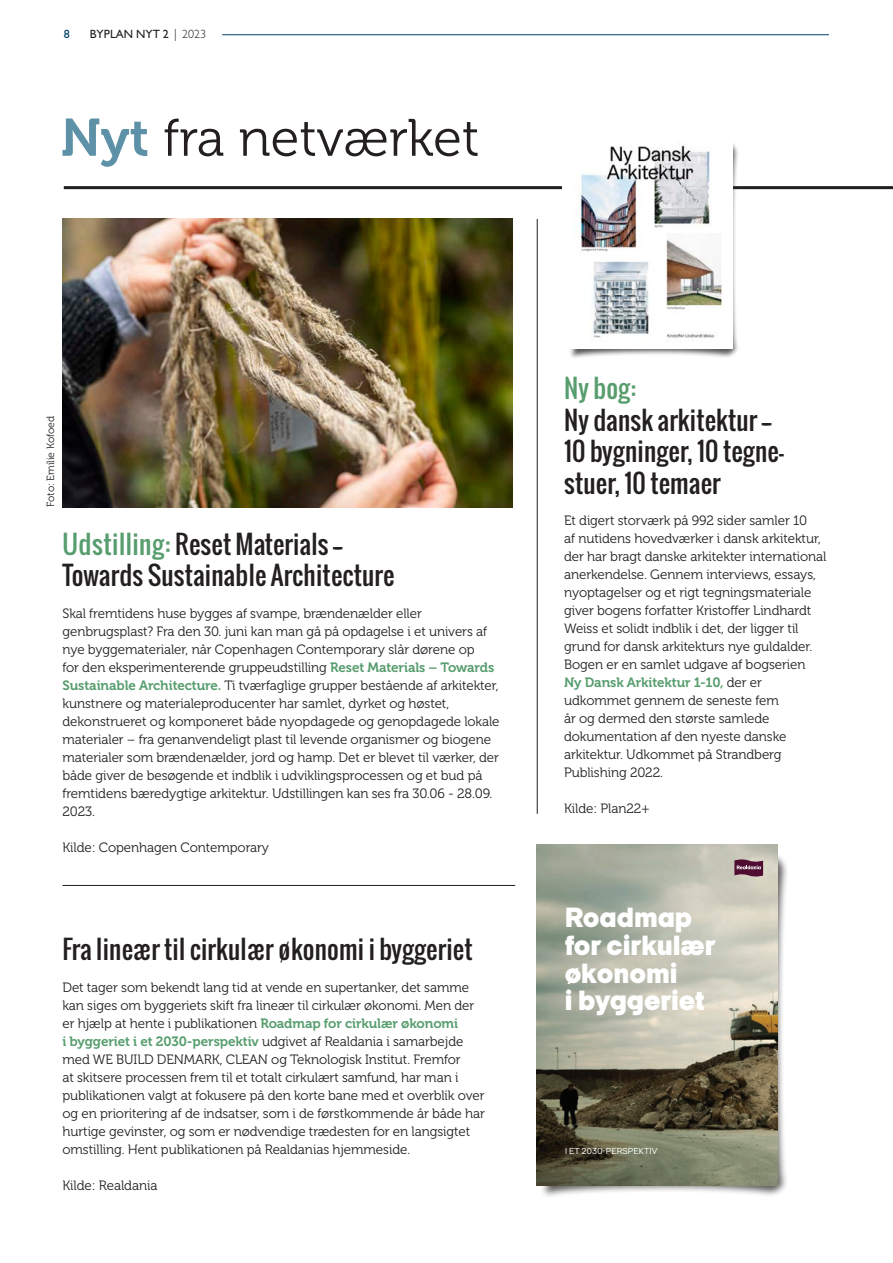
<style>
.page{position:relative;width:893px;height:1263px;background:#fff}
.page>*{position:absolute;margin:0;border:0;box-sizing:border-box;transform-origin:0 0}
.Rubrik{font:52.5px "Museo 300";letter-spacing:-.005em;color:#231f20}
.t1{font:900 28.5px/27.8px "IP Two Exp";letter-spacing:.02em;color:#fff}
.Brødtekst{font:25.5px "Oswald";letter-spacing:.01em;color:#231f20}
.Brødtekst-2{font:25.5px "Oswald";color:#579d6e}
.Brødtekst-3{font:13.5px/18px "Museo 300";letter-spacing:-.005em;color:#231f20}
.t2{font:12px "Gill Sans Std";color:#231f20}
.t3{font:12px "Gill Sans Std";color:#00416b}
.Brødtekst-4{font:10.5px "Museo 300";letter-spacing:-.005em;color:#231f20}
.t4{font:8.85px "IP Two Exp";letter-spacing:.02em;color:#fff}
.s1{font-weight:300}
.s2{font-family:"Museo 700";color:#5d91a7}
.s3{color:#579d6e}
.s4{font-family:"Museo 700";color:#579d6e}
</style>
<div class="page">
<hr style="left:64px;top:186px;width:829px;height:3px;background:#231f20">
<hr style="left:62px;top:885px;width:453px;height:1px;background:#231f20">
<img style="left:62px;top:219px;width:451px;height:288px">
<div style="left:540px;top:850px;width:250px;height:349px;background:#231f20;opacity:.75"></div>
<svg style="left:538px;top:844px;width:236px;height:354px"></svg>
<img style="left:537px;top:845px;width:241px;height:340px">
<svg style="left:734px;top:858px;width:29px;height:20px"></svg>
<div style="left:569px;top:139px;width:172px;height:220px;background:#231f20;opacity:.75"></div>
<svg style="left:569px;top:349px;width:161px;height:7px"></svg>
<img style="left:563px;top:139px;width:169px;height:210px">
<hr style="left:537px;top:219px;width:1px;height:595px;background:#231f20">
<hr style="left:222px;top:34px;width:607px;height:1px;background:#00416b">
<p class="t3" style="left:64px;top:27px;width:7px">8</p>
<p class="t2" style="left:90px;top:27px;width:118px">BYPLAN NYT 2 <span class="s1">| 2023</span></p>
<p class="Rubrik" style="left:61px;top:109px;width:420px"><span class="s2">Nyt</span> fra netværket</p>
<p class="Brødtekst-4" style="left:45px;top:507px;width:92px;rotate:-90deg">Foto: Emilie Kofoed</p>
<p class="Brødtekst" style="left:62px;top:525px;width:282px"><span class="s3">Udstilling:</span> Reset Materials –––</p>
<p class="Brødtekst" style="left:62px;top:556px;width:333px">Towards Sustainable Architecture</p>
<p class="Brødtekst-3" style="left:62px;top:604px;width:439px">Skal fremtidens huse bygges af svampe, brændenælder eller genbrugsplast? Fra den 30. juni kan man gå på opdagelse i et univers af nye byggematerialer, når Copenhagen Contemporary slår dørene op<br>for den eksperimenterende gruppeudstilling <span class="s4">Reset Materials – Towards Sustainable Architecture.</span> Ti tværfaglige grupper bestående af arkitekter, kunstnere og materialeproducenter har samlet, dyrket og høstet, dekonstrueret og komponeret både nyopdagede og genopdagede lokale materialer – fra genanvendeligt plast til levende organismer og biogene materialer som brændenælder, jord og hamp. Det er blevet til værker, der både giver de besøgende et indblik i udviklingsprocessen og et bud på fremtidens bæredygtige arkitektur. Udstillingen kan ses fra 30.06 - 28.09.<br>2023.</p>
<p class="Brødtekst-3" style="left:62px;top:838px;width:208px">Kilde: Copenhagen Contemporary</p>
<p class="Brødtekst" style="left:62px;top:930px;width:412px">Fra lineær til cirkulær økonomi i byggeriet</p>
<p class="Brødtekst-3" style="left:62px;top:978px;width:424px">Det tager som bekendt lang tid at vende en supertanker, det samme kan siges om byggeriets skift fra lineær til cirkulær økonomi. Men der er hjælp at hente i publikationen <span class="s4">Roadmap for cirkulær økonomi<br>i byggeriet i et 2030-perspektiv</span> udgivet af Realdania i samarbejde med WE BUILD DENMARK, CLEAN og Teknologisk Institut. Fremfor<br>at skitsere processen frem til et totalt cirkulært samfund, har man i publikationen valgt at fokusere på den korte bane med et overblik over og en prioritering af de indsatser, som i de førstkommende år både har hurtige gevinster, og som er nødvendige trædesten for en langsigtet omstilling. Hent publikationen på Realdanias hjemmeside.</p>
<p class="Brødtekst-3" style="left:62px;top:1176px;width:96px">Kilde: Realdania</p>
<p class="Brødtekst-2" style="left:564px;top:369px;width:73px">Ny bog:</p>
<p class="Brødtekst" style="left:564px;top:400px;width:209px">Ny dansk arkitektur –--</p>
<p class="Brødtekst" style="left:564px;top:432px;width:221px">10 bygninger, 10 tegne-</p>
<p class="Brødtekst" style="left:564px;top:463px;width:158px">stuer, 10 temaer</p>
<p class="Brødtekst-3" style="left:564px;top:512px;width:264px">Et digert storværk på 992 sider samler 10<br>af nutidens hovedværker i dansk arkitektur, der har bragt danske arkitekter international anerkendelse. Gennem interviews, essays, nyoptagelser og et rigt tegningsmateriale giver bogens forfatter Kristoffer Lindhardt Weiss et solidt indblik i det, der ligger til grund for dansk arkitekturs nye guldalder.<br>Bogen er en samlet udgave af bogserien<br><span class="s4">Ny Dansk Arkitektur 1-10,</span> der er udkommet gennem de seneste fem<br>år og dermed den største samlede dokumentation af den nyeste danske arkitektur. Udkommet på Strandberg Publishing 2022.</p>
<p class="Brødtekst-3" style="left:564px;top:800px;width:87px">Kilde: Plan22+</p>
<p class="t1" style="left:565px;top:903px;width:152px">Roadmap for cirkulær økonomi<br>i byggeriet</p>
<p class="t4" style="left:565px;top:1146px;width:94px">I ET 2030-PERSPEKTIV</p>
</div>
